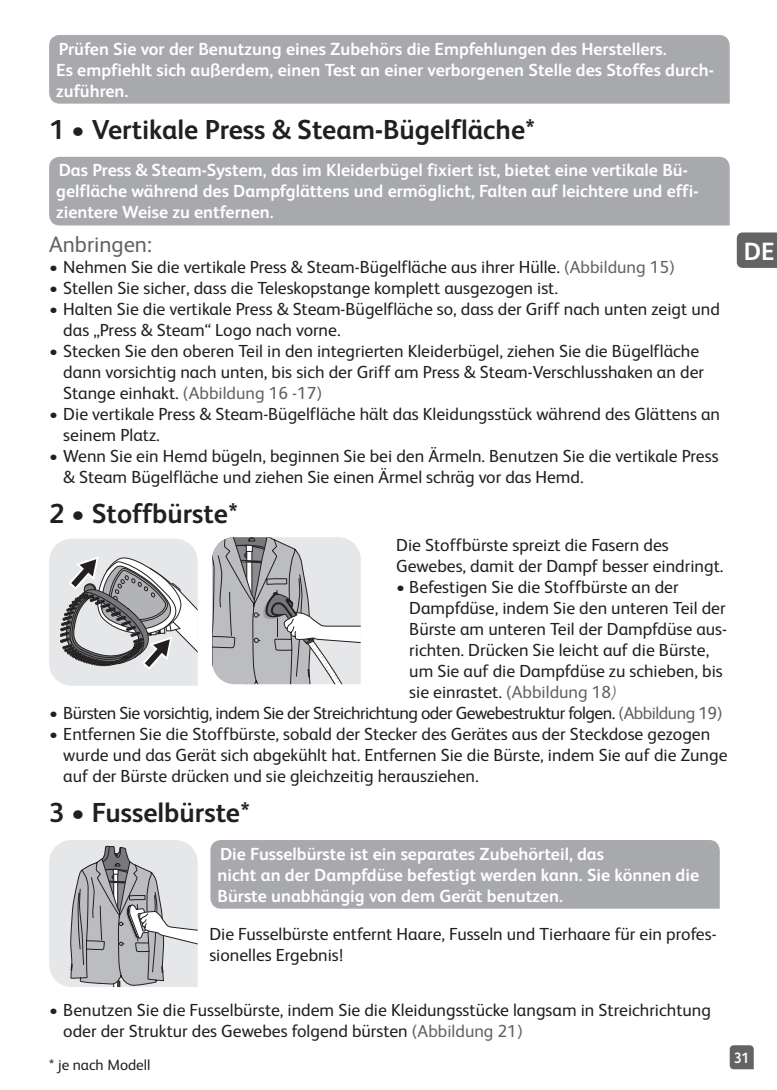
<style>
.page{position:relative;width:777px;height:1090px;background:#fff}
.page>*{position:absolute;margin:0;border:0;box-sizing:border-box;transform-origin:0 0}
.t1{font:700 27.5px "FS Albert";color:#231f20}
.t2{font:700 25px "FS Albert";color:#fff}
.t3{font:22.5px "FS Albert";color:#636366}
.t4{font:17.5px/21px "FS Albert";color:#231f20}
.t5{font:700 17.5px/21px "FS Albert";color:#fff}
.t6{font:17.5px "FS Albert";letter-spacing:-.03em;color:#231f20}
.t7{font:15px "FS Albert";color:#231f20}
.t8{font:700 15px "FS Albert";color:#fff;scale:.9 1}
.s1{color:#636366}
.s2{font-weight:300;font-style:italic;color:#636366}
</style>
<div class="page">
<svg style="left:729px;top:1045px;width:24px;height:24px"></svg>
<svg style="left:737px;top:232px;width:40px;height:36px"></svg>
<div style="left:49px;top:35px;width:680px;height:69px;background:#a8a9ad"></div>
<div style="left:49px;top:157px;width:680px;height:68px;background:#a8a9ad"></div>
<svg style="left:49px;top:840px;width:149px;height:147px;background:#c4c5c7"></svg>
<div style="left:210px;top:840px;width:510px;height:69px;background:#a8a9ad"></div>
<svg style="left:49px;top:539px;width:149px;height:147px;background:#c2c2c4"></svg>
<svg style="left:212px;top:537px;width:149px;height:148px;background:#bfc0c2"></svg>
<p class="t5" style="left:56px;top:38px;width:659px">Prüfen Sie vor der Benutzung eines Zubehörs die Empfehlungen des Herstellers.<br>Es empfiehlt sich außerdem, einen Test an einer verborgenen Stelle des Stoffes durch&shy;zuführen.</p>
<h1 class="t1" style="left:49px;top:114px;width:488px">1 • Vertikale Press &amp; Steam-Bügelfläche*</h1>
<p class="t5" style="left:56px;top:160px;width:643px">Das Press &amp; Steam-System, das im Kleiderbügel fixiert ist, bietet eine vertikale Bü&shy;gelfläche während des Dampfglättens und ermöglicht, Falten auf leichtere und effi&shy;zientere Weise zu entfernen.</p>
<p class="t3" style="left:49px;top:231px;width:104px">Anbringen:</p>
<p class="t4" style="left:49px;top:256px;width:627px">• Nehmen Sie die vertikale Press &amp; Steam-Bügelfläche aus ihrer Hülle. <span class="s1">(Abbildung 15)</span></p>
<p class="t4" style="left:49px;top:277px;width:510px">• Stellen Sie sicher, dass die Teleskopstange komplett ausgezogen ist.</p>
<p class="t4" style="left:63px;top:298px;width:658px;text-indent:-14px">• Halten Sie die vertikale Press &amp; Steam-Bügelfläche so, dass der Griff nach unten zeigt und das „Press &amp; Steam“ Logo nach vorne.</p>
<p class="t4" style="left:63px;top:340px;width:642px;text-indent:-14px">• Stecken Sie den oberen Teil in den integrierten Kleiderbügel, ziehen Sie die Bügelfläche dann vorsichtig nach unten, bis sich der Griff am Press &amp; Steam-Verschlusshaken an der<br>Stange einhakt. <span class="s1">(Abbildung 16 -17)</span></p>
<p class="t4" style="left:63px;top:403px;width:658px;text-indent:-14px">• Die vertikale Press &amp; Steam-Bügelfläche hält das Kleidungsstück während des Glättens an seinem Platz.</p>
<p class="t4" style="left:63px;top:445px;width:657px;text-indent:-14px">• Wenn Sie ein Hemd bügeln, beginnen Sie bei den Ärmeln. Benutzen Sie die vertikale Press &amp; Steam Bügelfläche und ziehen Sie einen Ärmel schräg vor das Hemd.</p>
<h1 class="t1" style="left:49px;top:498px;width:190px">2 • Stoffbürste*</h1>
<p class="t4" style="left:396px;top:535px;width:329px">Die Stoffbürste spreizt die Fasern des<br>Gewebes, damit der Dampf besser eindringt.</p>
<p class="t4" style="left:409px;top:577px;width:319px;text-indent:-13px">• Befestigen Sie die Stoffbürste an der Dampfdüse, indem Sie den unteren Teil der Bürste am unteren Teil der Dampfdüse aus&shy;richten. Drücken Sie leicht auf die Bürste, um Sie auf die Dampfdüse zu schieben, bis sie einrastet. <span class="s1">(Abbildung 18</span><span class="s2">)</span></p>
<p class="t6" style="left:49px;top:703px;width:675px">• Bürsten Sie vorsichtig, indem Sie der Streichrichtung oder Gewebestruktur folgen. <span class="s1">(Abbildung 19)</span></p>
<p class="t4" style="left:63px;top:724px;width:665px;text-indent:-14px">• Entfernen Sie die Stoffbürste, sobald der Stecker des Gerätes aus der Steckdose gezogen wurde und das Gerät sich abgekühlt hat. Entfernen Sie die Bürste, indem Sie auf die Zunge auf der Bürste drücken und sie gleichzeitig herausziehen.</p>
<h1 class="t1" style="left:49px;top:797px;width:202px">3 • Fusselbürste*</h1>
<p class="t5" style="left:217px;top:843px;width:483px">Die Fusselbürste ist ein separates Zubehörteil, das<br>nicht an der Dampfdüse befestigt werden kann. Sie können die<br>Bürste unabhängig von dem Gerät benutzen.</p>
<p class="t4" style="left:209px;top:924px;width:509px">Die Fusselbürste entfernt Haare, Fusseln und Tierhaare für ein profes&shy;sionelles Ergebnis!</p>
<p class="t4" style="left:63px;top:999px;width:649px;text-indent:-14px">• Benutzen Sie die Fusselbürste, indem Sie die Kleidungsstücke langsam in Streichrichtung oder der Struktur des Gewebes folgend bürsten <span class="s1">(Abbildung 21)</span></p>
<p class="t7" style="left:49px;top:1056px;width:103px">* je nach Modell</p>
<h2 class="t2" style="left:744px;top:237px;width:32px">DE</h2>
<p class="t8" style="left:734px;top:1049px;width:18px">31</p>
</div>
